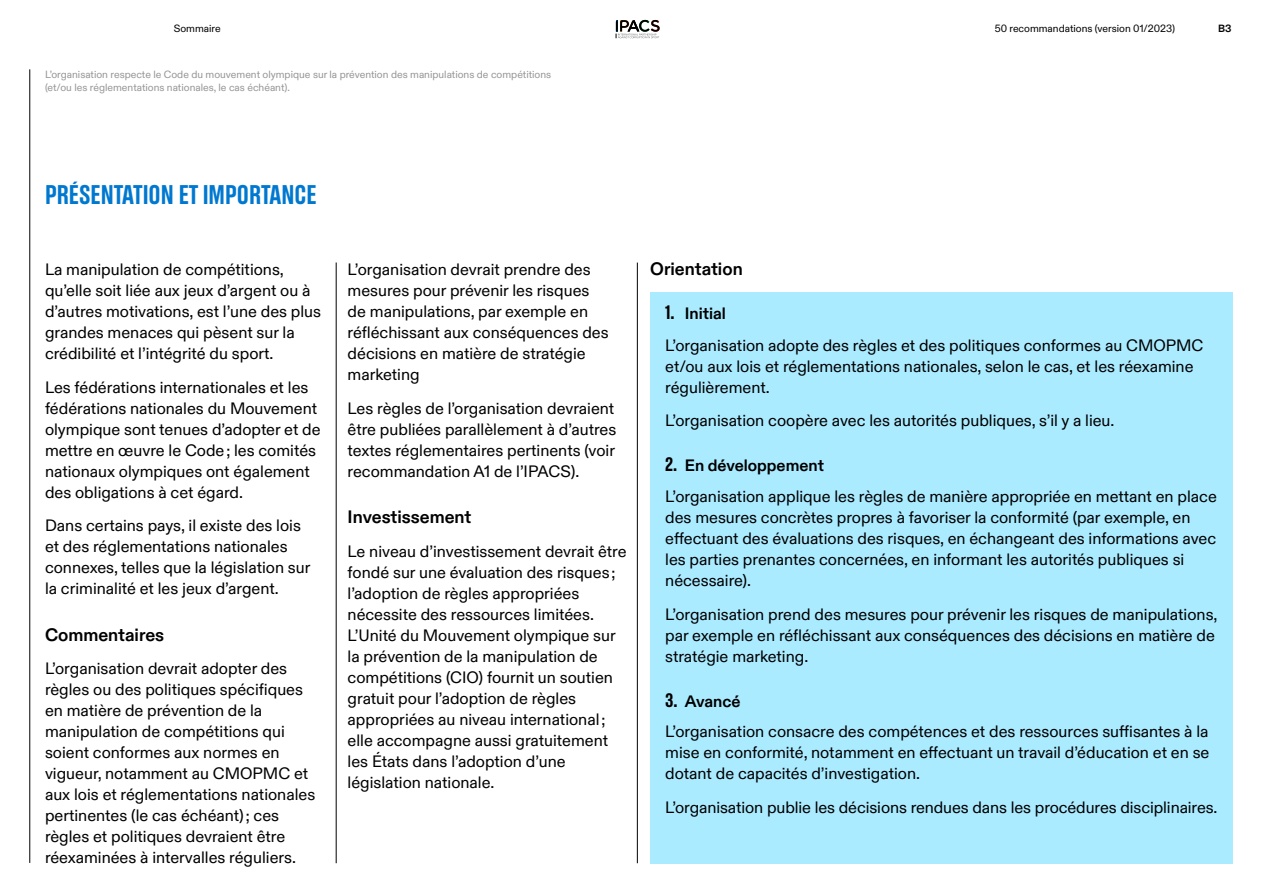
<style>
.page{position:relative;width:1263px;height:893px;background:#fff}
.page>*{position:absolute;margin:0;border:0;box-sizing:border-box;transform-origin:0 0}
.Titre_-_Niveau_2{font:27px "Olympic Headline";color:#0078d0}
.Sous-Titre_-_Niveau_1{font:700 18px "Olympic Sans";color:#000}
.Texte_-_Courant{font:16.5px/21px "Olympic Sans";color:#000}
.t1{font:700 16.5px "Olympic Sans";color:#000}
.Texte_-_Notes{font:10.5px/13.5px "Olympic Sans";color:#969696}
.t2{font:10.5px "Olympic Sans";color:#000}
.Texte_-_Courant-2{font:700 10.5px "Olympic Sans";color:#000}
.s1{font-family:"Olympic Headline";font-weight:400;font-size:19.5px}
</style>
<div class="page">
<hr style="left:30px;top:69px;width:1px;height:794px;background:#000">
<hr style="left:336px;top:262px;width:1px;height:601px;background:#000">
<hr style="left:637px;top:263px;width:1px;height:600px;background:#000">
<div style="left:650px;top:292px;width:583px;height:571px;background:#abebff"></div>
<svg style="left:616px;top:20px;width:44px;height:18px"></svg>
<p class="t2" style="left:174px;top:20px;width:48px">Sommaire</p>
<p class="t2" style="left:995px;top:20px;width:182px">50 recommandations (version 01/2023)</p>
<p class="Texte_-_Courant-2" style="left:1218px;top:20px;width:15px">B3</p>
<p class="Texte_-_Notes" style="left:45px;top:67px;width:508px">L’organisation respecte le Code du mouvement olympique sur la prévention des manipulations de compétitions (et/ou les réglementations nationales, le cas échéant).</p>
<p class="Titre_-_Niveau_2" style="left:45px;top:180px;width:273px">PRÉSENTATION ET IMPORTANCE</p>
<p class="Texte_-_Courant" style="left:45px;top:258px;width:278px">La manipulation de compétitions, qu’elle soit liée aux jeux d’argent ou à d’autres motivations, est l’une des plus grandes menaces qui pèsent sur la crédibilité et l’intégrité du sport.</p>
<p class="Texte_-_Courant" style="left:45px;top:375px;width:277px">Les fédérations internationales et les fédérations nationales du Mouvement olympique sont tenues d’adopter et de mettre en œuvre le Code ; les comités nationaux olympiques ont également des obligations à cet égard.</p>
<p class="Texte_-_Courant" style="left:45px;top:514px;width:267px">Dans certains pays, il existe des lois et des réglementations nationales connexes, telles que la législation sur la criminalité et les jeux d’argent.</p>
<p class="Sous-Titre_-_Niveau_1" style="left:45px;top:621px;width:121px">Commentaires</p>
<p class="Texte_-_Courant" style="left:45px;top:657px;width:272px">L’organisation devrait adopter des règles ou des politiques spécifiques en matière de prévention de la manipulation de compétitions qui soient conformes aux normes en vigueur, notamment au CMOPMC et aux lois et réglementations nationales pertinentes (le cas échéant) ; ces règles et politiques devraient être réexaminées à intervalles réguliers.</p>
<p class="Texte_-_Courant" style="left:348px;top:258px;width:263px">L’organisation devrait prendre des mesures pour prévenir les risques de manipulations, par exemple en réfléchissant aux conséquences des décisions en matière de stratégie marketing</p>
<p class="Texte_-_Courant" style="left:348px;top:396px;width:270px">Les règles de l’organisation devraient être publiées parallèlement à d’autres textes réglementaires pertinents (voir recommandation A1 de l’IPACS).</p>
<p class="Sous-Titre_-_Niveau_1" style="left:348px;top:503px;width:125px">Investissement</p>
<p class="Texte_-_Courant" style="left:348px;top:539px;width:280px">Le niveau d’investissement devrait être fondé sur une évaluation des risques ; l’adoption de règles appropriées nécessite des ressources limitées.<br>L’Unité du Mouvement olympique sur la prévention de la manipulation de compétitions (CIO) fournit un soutien gratuit pour l’adoption de règles appropriées au niveau international ; elle accompagne aussi gratuitement les États dans l’adoption d’une législation nationale.</p>
<p class="Sous-Titre_-_Niveau_1" style="left:650px;top:255px;width:94px">Orientation</p>
<p class="t1" style="left:665px;top:300px;width:62px"><span class="s1">1.</span> Initial</p>
<p class="Texte_-_Courant" style="left:665px;top:333px;width:540px">L’organisation adopte des règles et des politiques conformes au CMOPMC et/ou aux lois et réglementations nationales, selon le cas, et les réexamine régulièrement.</p>
<p class="Texte_-_Courant" style="left:665px;top:409px;width:451px">L’organisation coopère avec les autorités publiques, s’il y a lieu.</p>
<p class="t1" style="left:665px;top:453px;width:160px"><span class="s1">2.</span> En développement</p>
<p class="Texte_-_Courant" style="left:665px;top:485px;width:553px">L’organisation applique les règles de manière appropriée en mettant en place des mesures concrètes propres à favoriser la conformité (par exemple, en effectuant des évaluations des risques, en échangeant des informations avec les parties prenantes concernées, en informant les autorités publiques si nécessaire).</p>
<p class="Texte_-_Courant" style="left:665px;top:602px;width:554px">L’organisation prend des mesures pour prévenir les risques de manipulations, par exemple en réfléchissant aux conséquences des décisions en matière de stratégie marketing.</p>
<p class="t1" style="left:665px;top:688px;width:77px"><span class="s1">3.</span> Avancé</p>
<p class="Texte_-_Courant" style="left:665px;top:720px;width:546px;text-align:justify">L’organisation consacre des compétences et des ressources suffisantes à la mise en conformité, notamment en effectuant un travail d’éducation et en se dotant de capacités d’investigation.</p>
<p class="Texte_-_Courant" style="left:665px;top:795px;width:554px">L’organisation publie les décisions rendues dans les procédures disciplinaires.</p>
</div>
